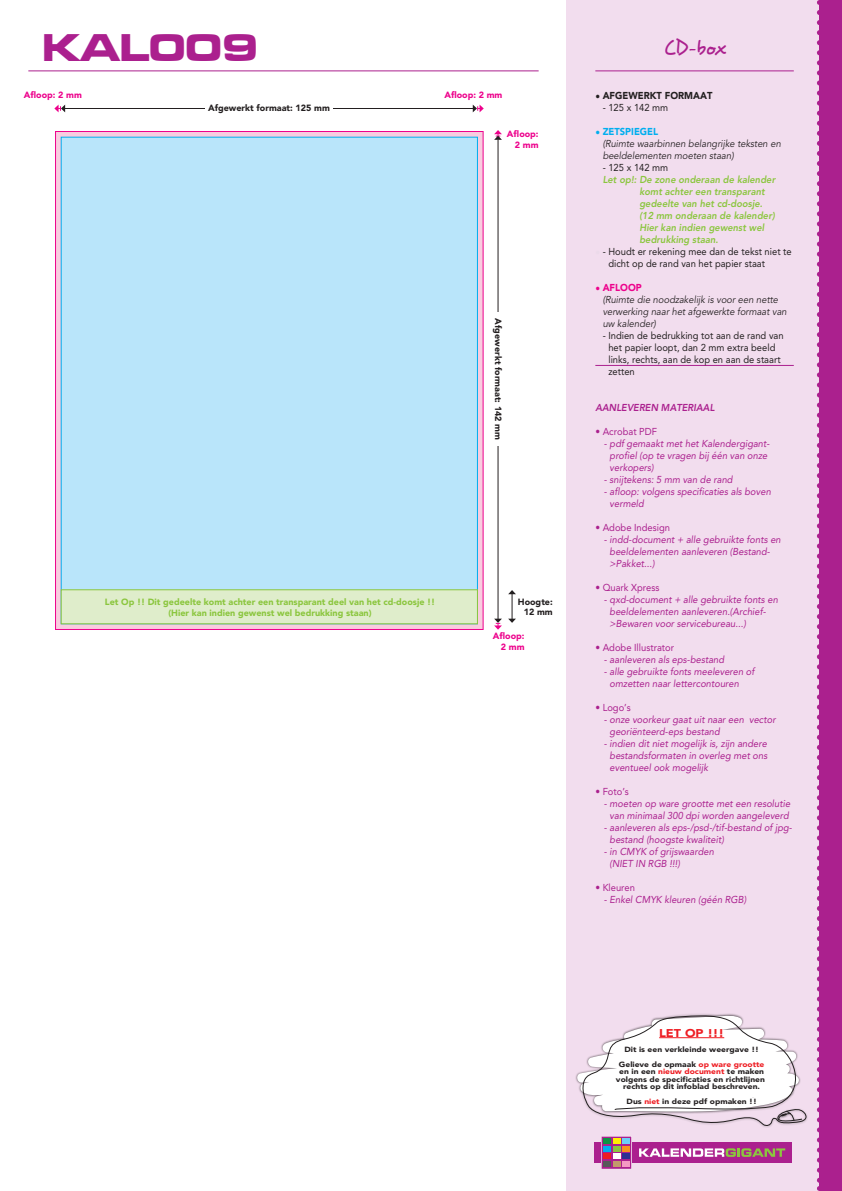
<style>
.page{position:relative;width:842px;height:1191px;background:#f2ddee}
.page>*{position:absolute;margin:0;border:0;box-sizing:border-box;transform-origin:0 0}
.Normaal{font:40px "Microgramma D Bold Exte";color:#ab208e}
.Normaal-2{font:21px "Desyrel";color:#ab208e;scale:.92 1}
.t1{font:900 11.2px "Avenir";color:#ee1d23;scale:1.13 1}
.Normaal-3{font:italic 10px/12px "Avenir";color:#ab208e;scale:.94 1}
.Normaal-4{font:10px/12px "Avenir";color:#231f20;scale:.94 1}
.Normaal-5{font:italic 10px/12px "Avenir";color:#231f20;scale:.94 1}
.Normaal-6{font:italic 800 10px "Avenir";color:#8bc63e;scale:.94 1}
.Normaal-7{font:10px "Avenir";color:#ab208e;scale:.94 1}
.Normaal-8{font:italic 800 10px "Avenir";color:#ab208e;scale:.94 1}
.Normaal-9{font:900 10px "Avenir";color:#231f20;scale:.94 1}
.t2{font:900 9px "Avenir";color:#8bc63e}
.t3{font:900 9px/10.8px "Avenir";color:#231f20;text-align:right}
.t4{font:900 9px/10.8px "Avenir";color:#ed028c;text-align:right}
.t5{font:900 7.5px/7.5px "Avenir";color:#231f20;text-align:center;scale:1.13 1}
.s1{font-weight:400}
.s2{font-style:normal;color:#00aeef}
.s3{font-weight:900;font-style:normal;color:#00aeef}
.s4{color:#ecdaea}
.s5{font-style:normal;color:#ed028c}
.s6{font-weight:900;font-style:normal;color:#ed028c}
.s7{color:#ee1d23}
</style>
<div class="page">
<div style="left:0;top:0;width:566px;height:1191px;background:#fff"></div>
<div style="left:819px;top:0;width:23px;height:1191px;background:#ab208e"></div>
<svg style="left:817px;top:12px;width:2px;height:1179px"></svg>
<hr style="left:28px;top:71px;width:511px;height:1px;background:#ab208e">
<hr style="left:595px;top:71px;width:199px;height:1px;background:#ab208e">
<div style="left:594px;top:1142px;width:7px;height:21px;background:#ab208e"></div>
<div style="left:632px;top:1142px;width:159px;height:21px;background:#ab208e"></div>
<svg style="left:602px;top:1136px;width:29px;height:32px"></svg>
<svg style="left:639px;top:1148px;width:146px;height:8px"></svg>
<div style="left:575px;top:1013px;width:233px;height:115px;background:#231f20;opacity:.75"></div>
<svg style="left:577px;top:1015px;width:229px;height:110px"></svg>
<div style="left:55px;top:131px;width:428px;height:499px;background:linear-gradient(to right,#f9ccdf,#f9ccdf);border:1px solid #ed028c"></div>
<div style="left:61px;top:137px;width:417px;height:487px;background:#b9e5fa;border:1px solid #00aeef"></div>
<hr style="left:65px;top:108px;width:408px;height:1px;background:#231f20">
<div style="left:205px;top:102px;width:128px;height:11px;background:#fff"></div>
<svg style="left:473px;top:105px;width:11px;height:7px"></svg>
<svg style="left:54px;top:105px;width:11px;height:7px"></svg>
<hr style="left:497px;top:139px;width:1px;height:480px;background:#231f20">
<svg style="left:494px;top:130px;width:8px;height:10px"></svg>
<svg style="left:494px;top:618px;width:8px;height:11px"></svg>
<hr style="left:595px;top:365px;width:199px;height:1px;background:#ab208e">
<div style="left:61px;top:589px;width:417px;height:35px;background:#dfedcb;border:1px solid #8bc63e"></div>
<div style="left:493px;top:312px;width:11px;height:134px;background:#fff"></div>
<svg style="left:508px;top:590px;width:8px;height:33px"></svg>
<p class="Normaal" style="left:43px;top:21px;width:217px">KAL009</p>
<p class="t4" style="left:24px;top:89px;width:59px">Afloop: 2 mm</p>
<p class="t4" style="left:444px;top:89px;width:59px">Afloop: 2 mm</p>
<p class="t3" style="left:208px;top:103px;width:123px">Afgewerkt formaat: 125 mm</p>
<p class="t4" style="left:507px;top:128px;width:33px">Afloop:<br>2 mm</p>
<p class="t3" style="left:504px;top:318px;width:123px;rotate:90deg">Afgewerkt formaat: 142 mm</p>
<p class="t2" style="left:105px;top:596px;width:332px">Let Op !! Dit gedeelte komt achter een transparant deel van het cd-doosje !!</p>
<p class="t2" style="left:168px;top:607px;width:205px">(Hier kan indien gewenst wel bedrukking staan)</p>
<p class="t3" style="left:518px;top:596px;width:36px">Hoogte:<br>12 mm</p>
<p class="t4" style="left:493px;top:630px;width:33px">Afloop:<br>2 mm</p>
<p class="Normaal-2" style="left:663px;top:34px;width:69px">CD-box</p>
<p class="Normaal-9" style="left:595px;top:89px;width:126px"><span class="s1">•</span> AFGEWERKT FORMAAT</p>
<p class="Normaal-4" style="left:603px;top:101px;width:71px">- 125 x 142 mm</p>
<p class="Normaal-5" style="left:603px;top:125px;width:191px;text-indent:-7px"><span class="s2">•</span> <span class="s3">ZETSPIEGEL<br></span>(Ruimte waarbinnen belangrijke teksten en beeldelementen moeten staan)</p>
<p class="Normaal-4" style="left:603px;top:161px;width:71px">- 125 x 142 mm</p>
<p class="Normaal-6" style="left:603px;top:173px;width:185px">Let op!: De zone onderaan de kalender</p>
<p class="Normaal-6" style="left:639px;top:185px;width:135px">komt achter een transparant</p>
<p class="Normaal-6" style="left:639px;top:197px;width:133px">gedeelte van het cd-doosje.</p>
<p class="Normaal-6" style="left:639px;top:209px;width:146px">(12 mm onderaan de kalender)</p>
<p class="Normaal-6" style="left:639px;top:221px;width:134px">Hier kan indien gewenst wel</p>
<p class="Normaal-6" style="left:639px;top:233px;width:86px">bedrukking staan.</p>
<p class="Normaal-4" style="left:608px;top:245px;width:197px;text-indent:-13px"><span class="s4">•</span> - Houdt er rekening mee dan de tekst niet te dicht op de rand van het papier staat</p>
<p class="Normaal-5" style="left:603px;top:281px;width:197px;text-indent:-7px"><span class="s5">•</span> <span class="s6">AFLOOP<br></span>(Ruimte die noodzakelijk is voor een nette verwerking naar het afgewerkte formaat van uw kalender)</p>
<p class="Normaal-4" style="left:608px;top:329px;width:188px;text-indent:-6px">- Indien de bedrukking tot aan de rand van het papier loopt, dan 2 mm extra beeld links, rechts, aan de kop en aan de staart zetten</p>
<p class="Normaal-8" style="left:595px;top:401px;width:128px">AANLEVEREN MATERIAAL</p>
<p class="Normaal-7" style="left:595px;top:425px;width:67px">• Acrobat PDF</p>
<p class="Normaal-3" style="left:610px;top:437px;width:172px;text-indent:-6px">- pdf gemaakt met het Kalendergigant&shy;profiel (op te vragen bij één van onze verkopers)</p>
<p class="Normaal-3" style="left:604px;top:473px;width:139px">- snijtekens: 5 mm van de rand</p>
<p class="Normaal-3" style="left:610px;top:485px;width:173px;text-indent:-6px">- afloop: volgens specificaties als boven vermeld</p>
<p class="Normaal-7" style="left:595px;top:521px;width:81px">• Adobe Indesign</p>
<p class="Normaal-3" style="left:610px;top:533px;width:184px;text-indent:-6px">- indd-document + alle gebruikte fonts en beeldelementen aanleveren (Bestand-&gt;Pakket...)</p>
<p class="Normaal-7" style="left:595px;top:581px;width:70px">• Quark Xpress</p>
<p class="Normaal-3" style="left:610px;top:593px;width:181px;text-indent:-6px">- qxd-document + alle gebruikte fonts en beeldelementen aanleveren.(Archief-&gt;Bewaren voor servicebureau...)</p>
<p class="Normaal-7" style="left:595px;top:641px;width:85px">• Adobe Illustrator</p>
<p class="Normaal-3" style="left:604px;top:653px;width:130px">- aanleveren als eps-bestand</p>
<p class="Normaal-3" style="left:610px;top:665px;width:156px;text-indent:-6px">- alle gebruikte fonts meeleveren of omzetten naar lettercontouren</p>
<p class="Normaal-7" style="left:595px;top:701px;width:39px">• Logo’s</p>
<p class="Normaal-3" style="left:610px;top:713px;width:178px;text-indent:-6px">- onze voorkeur gaat uit naar een vector georiënteerd-eps bestand</p>
<p class="Normaal-3" style="left:610px;top:737px;width:169px;text-align:justify;text-indent:-6px">- indien dit niet mogelijk is, zijn andere bestandsformaten in overleg met ons eventueel ook mogelijk</p>
<p class="Normaal-7" style="left:595px;top:785px;width:37px">• Foto’s</p>
<p class="Normaal-3" style="left:604px;top:797px;width:200px;text-align:center">- moeten op ware grootte met een resolutie van minimaal 300 dpi worden aangeleverd</p>
<p class="Normaal-3" style="left:610px;top:821px;width:196px;text-indent:-6px">- aanleveren als eps-/psd-/tif-bestand of jpg&shy;bestand (hoogste kwaliteit)</p>
<p class="Normaal-3" style="left:610px;top:845px;width:112px;text-indent:-6px">- in CMYK of grijswaarden (NIET IN RGB !!!)</p>
<p class="Normaal-7" style="left:595px;top:881px;width:44px">• Kleuren</p>
<p class="Normaal-3" style="left:604px;top:893px;width:153px">- Enkel CMYK kleuren (géén RGB)</p>
<p class="t1" style="left:659px;top:1026px;width:59px">LET OP !!!</p>
<p class="t5" style="left:619px;top:1041px;width:130px;line-height:15px">Dit is een verkleinde weergave !!<br>Gelieve de opmaak <span class="s7">op ware grootte</span></p>
<p class="t5" style="left:616px;top:1067px;width:133px">en in een <span class="s7">nieuw document</span> te maken volgens de specificaties en richtlijnen rechts op dit infoblad beschreven.</p>
<p class="t5" style="left:627px;top:1097px;width:117px">Dus <span class="s7">niet</span> in deze pdf opmaken !!</p>
</div>
